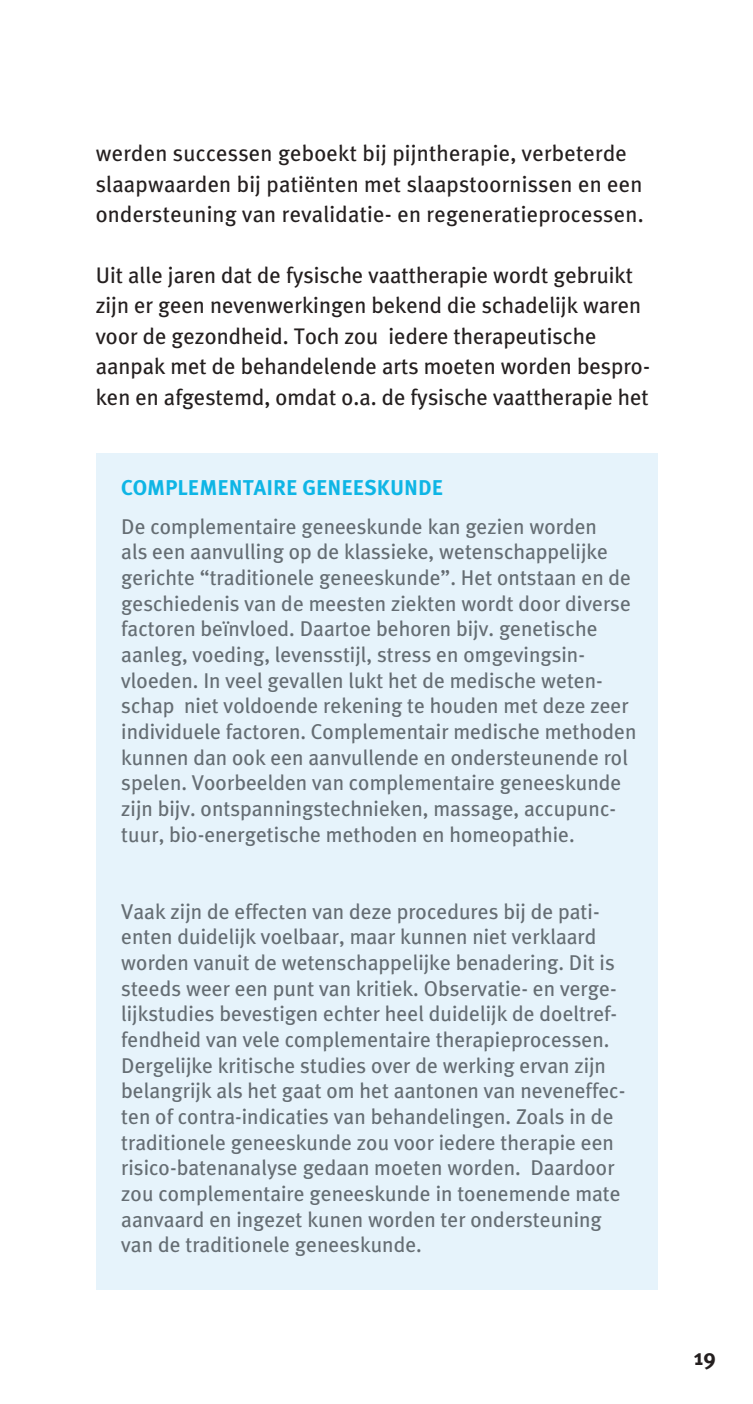
<style>
.page{position:relative;width:753px;height:1404px;background:#fff}
.page>*{position:absolute;margin:0;border:0;box-sizing:border-box;transform-origin:0 0}
.t1{font:22.5px/30.4px "Meta Plus";color:#241f1f}
.t2{font:700 22.5px "Meta Plus";color:#241f1f}
.t3{font:21.38px/25.7px "Meta Plus";color:#656d73}
.t4{font:21.38px "Meta Plus Bold Caps";color:#0eb5e5}
</style>
<div class="page">
<div style="left:96px;top:453px;width:561px;height:835px;background:#e6f3fb"></div>
<p class="t1" style="left:96px;top:138px;width:549px">werden successen geboekt bij pijntherapie, verbeterde slaapwaarden bij patiënten met slaapstoornissen en een ondersteuning van revalidatie- en regeneratieprocessen.</p>
<p class="t1" style="left:96px;top:260px;width:556px">Uit alle jaren dat de fysische vaattherapie wordt gebruikt zijn er geen nevenwerkingen bekend die schadelijk waren voor de gezondheid. Toch zou iedere therapeutische aanpak met de behandelende arts moeten worden bespro&shy;ken en afgestemd, omdat o.a. de fysische vaattherapie het</p>
<p class="t4" style="left:121px;top:475px;width:323px">COMPLEMENTAIRE GENEESKUNDE</p>
<p class="t3" style="left:121px;top:513px;width:517px">De complementaire geneeskunde kan gezien worden<br>als een aanvulling op de klassieke, wetenschappelijke gerichte “traditionele geneeskunde”. Het ontstaan en de geschiedenis van de meesten ziekten wordt door diverse factoren beïnvloed. Daartoe behoren bijv. genetische aanleg, voeding, levensstijl, stress en omgevingsin&shy;vloeden. In veel gevallen lukt het de medische weten&shy;schap niet voldoende rekening te houden met deze zeer individuele factoren. Complementair medische methoden kunnen dan ook een aanvullende en ondersteunende rol spelen. Voorbeelden van complementaire geneeskunde zijn bijv. ontspanningstechnieken, massage, accupunc&shy;tuur, bio-energetische methoden en homeopathie.</p>
<p class="t3" style="left:121px;top:898px;width:505px">Vaak zijn de effecten van deze procedures bij de pati&shy;ënten duidelijk voelbaar, maar kunnen niet verklaard worden vanuit de wetenschappelijke benadering. Dit is steeds weer een punt van kritiek. Observatie- en verge&shy;lijkstudies bevestigen echter heel duidelijk de doeltref&shy;fendheid van vele complementaire therapieprocessen.<br>Dergelijke kritische studies over de werking ervan zijn belangrijk als het gaat om het aantonen van neveneffec&shy;ten of contra-indicaties van behandelingen. Zoals in de traditionele geneeskunde zou voor iedere therapie een risico-batenanalyse gedaan moeten worden. Daardoor zou complementaire geneeskunde in toenemende mate aanvaard en ingezet kunen worden ter ondersteuning van de traditionele geneeskunde.</p>
<p class="t2" style="left:694px;top:1343px;width:24px">19</p>
</div>
